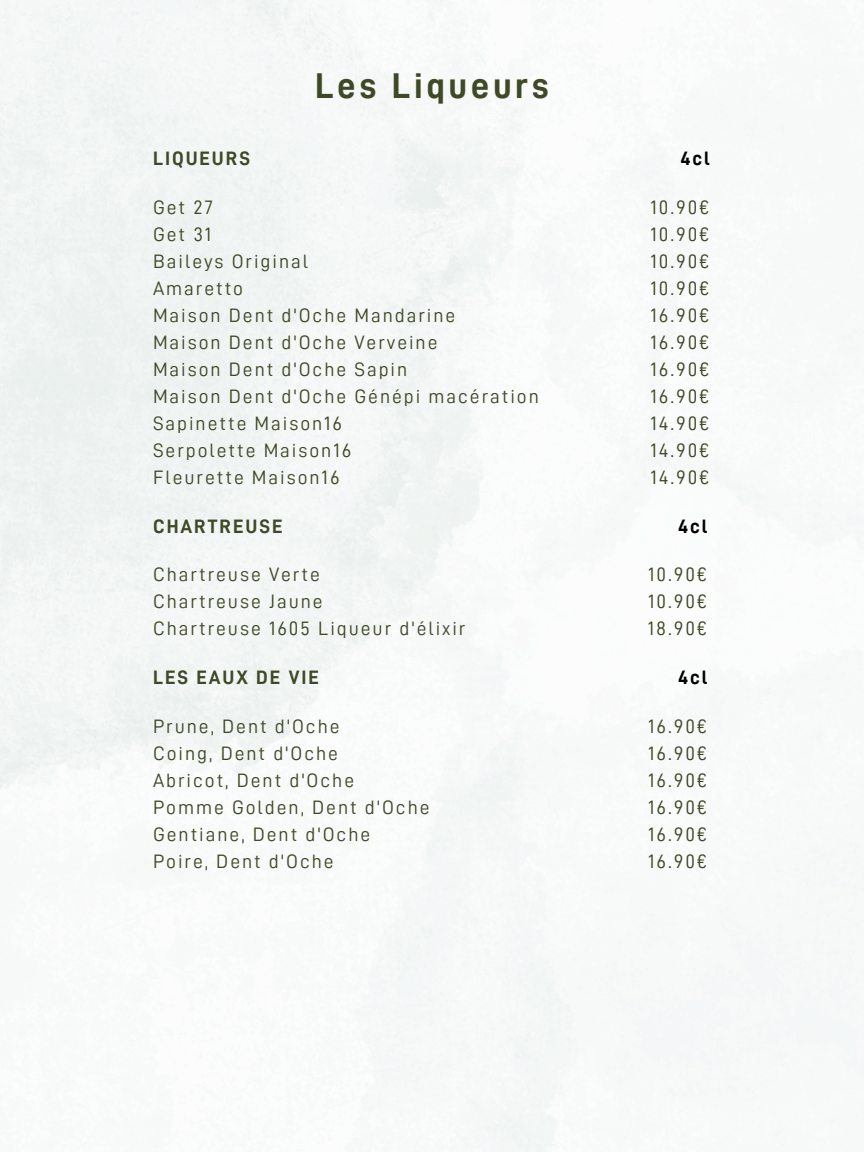
<style>
.page{position:relative;width:864px;height:1152px;background:#fff}
.page>*{position:absolute;margin:0;border:0;box-sizing:border-box;transform-origin:0 0}
.t1{font:36px "D DIN Bold";letter-spacing:.1em;color:#3e4926}
.t2{font:19.5px/27px "D DIN";letter-spacing:.1em;color:#3e4926}
.t3{font:19.5px "D DIN Bold";letter-spacing:.1em;color:#3e4926}
.t4{font:19.5px "D DIN Bold";letter-spacing:.1em;color:#000}
</style>
<div class="page">
<p class="t1" style="left:315px;top:68px;width:235px">Les Liqueurs</p>
<h2 class="t3" style="left:153px;top:149px;width:99px">LIQUEURS</h2>
<h3 class="t4" style="left:680px;top:149px;width:31px">4cl</h3>
<h1 class="t2" style="left:153px;top:194px;width:61px">Get 27</h1>
<h2 class="t2" style="left:153px;top:221px;width:60px">Get 31</h2>
<h3 class="t2" style="left:153px;top:248px;width:157px">Baileys Original</h3>
<p class="t2" style="left:153px;top:275px;width:92px">Amaretto</p>
<p class="t2" style="left:153px;top:302px;width:304px">Maison Dent d'Oche Mandarine</p>
<p class="t2" style="left:153px;top:329px;width:286px">Maison Dent d'Oche Verveine</p>
<p class="t2" style="left:153px;top:356px;width:256px">Maison Dent d'Oche Sapin</p>
<p class="t2" style="left:153px;top:383px;width:387px">Maison Dent d'Oche Génépi macération</p>
<p class="t2" style="left:153px;top:410px;width:191px">Sapinette Maison16</p>
<p class="t2" style="left:153px;top:437px;width:200px">Serpolette Maison16</p>
<p class="t2" style="left:153px;top:464px;width:188px">Fleurette Maison16</p>
<p class="t2" style="left:651px;top:194px;width:61px">10.90€</p>
<p class="t2" style="left:651px;top:221px;width:61px">10.90€</p>
<p class="t2" style="left:651px;top:248px;width:61px">10.90€</p>
<p class="t2" style="left:651px;top:275px;width:61px">10.90€</p>
<p class="t2" style="left:650px;top:302px;width:61px">16.90€</p>
<p class="t2" style="left:650px;top:329px;width:61px">16.90€</p>
<p class="t2" style="left:650px;top:356px;width:61px">16.90€</p>
<p class="t2" style="left:650px;top:383px;width:61px">16.90€</p>
<p class="t2" style="left:650px;top:410px;width:61px">14.90€</p>
<p class="t2" style="left:650px;top:437px;width:61px">14.90€</p>
<p class="t2" style="left:650px;top:464px;width:61px">14.90€</p>
<p class="t3" style="left:153px;top:516px;width:131px">CHARTREUSE</p>
<p class="t4" style="left:678px;top:516px;width:31px">4cl</p>
<p class="t2" style="left:153px;top:561px;width:168px">Chartreuse Verte</p>
<p class="t2" style="left:153px;top:588px;width:171px">Chartreuse Jaune</p>
<p class="t2" style="left:153px;top:615px;width:314px">Chartreuse 1605 Liqueur d'élixir</p>
<p class="t2" style="left:648px;top:561px;width:61px">10.90€</p>
<p class="t2" style="left:648px;top:588px;width:61px">10.90€</p>
<p class="t2" style="left:648px;top:615px;width:61px">18.90€</p>
<p class="t3" style="left:153px;top:668px;width:167px">LES EAUX DE VIE</p>
<p class="t4" style="left:678px;top:668px;width:31px">4cl</p>
<p class="t2" style="left:153px;top:713px;width:188px">Prune, Dent d'Oche</p>
<p class="t2" style="left:153px;top:740px;width:187px">Coing, Dent d'Oche</p>
<p class="t2" style="left:153px;top:767px;width:203px">Abricot, Dent d'Oche</p>
<h3 class="t2" style="left:153px;top:794px;width:278px">Pomme Golden, Dent d'Oche</h3>
<h2 class="t2" style="left:153px;top:821px;width:219px">Gentiane, Dent d'Oche</h2>
<p class="t2" style="left:153px;top:848px;width:182px">Poire, Dent d'Oche</p>
<p class="t2" style="left:648px;top:713px;width:61px">16.90€</p>
<p class="t2" style="left:648px;top:740px;width:61px">16.90€</p>
<p class="t2" style="left:648px;top:767px;width:61px">16.90€</p>
<p class="t2" style="left:648px;top:794px;width:61px">16.90€</p>
<p class="t2" style="left:648px;top:821px;width:61px">16.90€<br>16.90€</p>
</div>
